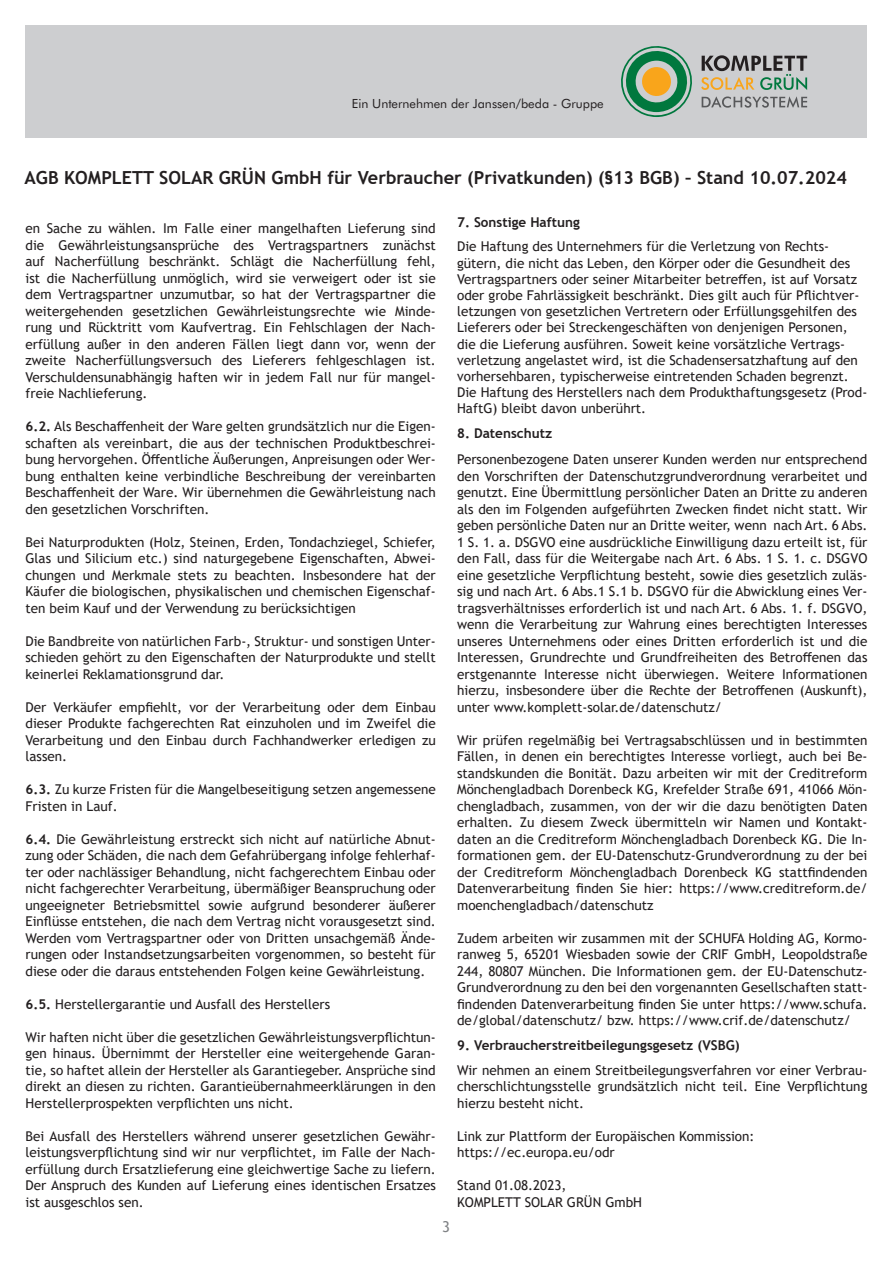
<style>
.page{position:relative;width:893px;height:1263px;background:#fff}
.page>*{position:absolute;margin:0;border:0;box-sizing:border-box;transform-origin:0 0}
.t1{font:700 18px "Trebuchet MS";color:#231f20}
.t2{font:15px "Trebuchet MS";color:#808285}
.t3{font:13.5px/16.5px "Trebuchet MS";color:#231f20;text-align:justify}
.t4{font:700 13.5px "Trebuchet MS";color:#231f20}
.t5{font:12.6px "Futura BT";color:#231f20}
.s1{font-weight:700}
</style>
<div class="page">
<div style="left:26px;top:26px;width:841px;height:112px;background:#cdced0"></div>
<svg style="left:621px;top:46px;width:186px;height:71px"></svg>
<p class="t5" style="left:352px;top:95px;width:253px">Ein Unternehmen der Janssen/beda - Gruppe</p>
<h1 class="t1" style="left:25px;top:166px;width:824px">AGB KOMPLETT SOLAR GRÜN GmbH für Verbraucher (Privatkunden) (§13 BGB) – Stand 10.07.2024</h1>
<p class="t3" style="left:26px;top:220px;width:412px">en Sache zu wählen. Im Falle einer mangelhaften Lieferung sind die Gewährleistungsansprüche des Vertragspartners zunächst auf Nacherfüllung beschränkt. Schlägt die Nacherfüllung fehl, ist die Nacherfüllung unmöglich, wird sie verweigert oder ist sie dem Vertragspartner unzumutbar, so hat der Vertragspartner die weitergehenden gesetzlichen Gewährleistungsrechte wie Minde&shy;rung und Rücktritt vom Kaufvertrag. Ein Fehlschlagen der Nach&shy;erfüllung außer in den anderen Fällen liegt dann vor, wenn der zweite Nacherfüllungsversuch des Lieferers fehlgeschlagen ist.<br>Verschuldensunabhängig haften wir in jedem Fall nur für mangel&shy;freie Nachlieferung.</p>
<p class="t3" style="left:26px;top:418px;width:412px"><span class="s1">6.2.</span> Als Beschaffenheit der Ware gelten grundsätzlich nur die Eigen&shy;schaften als vereinbart, die aus der technischen Produktbeschrei&shy;bung hervorgehen. Öffentliche Äußerungen, Anpreisungen oder Wer&shy;bung enthalten keine verbindliche Beschreibung der vereinbarten Beschaffenheit der Ware. Wir übernehmen die Gewährleistung nach den gesetzlichen Vorschriften.</p>
<p class="t3" style="left:26px;top:534px;width:412px">Bei Naturprodukten (Holz, Steinen, Erden, Tondachziegel, Schiefer, Glas und Silicium etc.) sind naturgegebene Eigenschaften, Abwei&shy;chungen und Merkmale stets zu beachten. Insbesondere hat der Käufer die biologischen, physikalischen und chemischen Eigenschaf&shy;ten beim Kauf und der Verwendung zu berücksichtigen</p>
<p class="t3" style="left:26px;top:633px;width:412px">Die Bandbreite von natürlichen Farb-, Struktur- und sonstigen Unter&shy;schieden gehört zu den Eigenschaften der Naturprodukte und stellt keinerlei Reklamationsgrund dar.</p>
<p class="t3" style="left:26px;top:699px;width:412px">Der Verkäufer empfiehlt, vor der Verarbeitung oder dem Einbau dieser Produkte fachgerechten Rat einzuholen und im Zweifel die Verarbeitung und den Einbau durch Fachhandwerker erledigen zu lassen.</p>
<p class="t3" style="left:26px;top:781px;width:412px"><span class="s1">6.3.</span> Zu kurze Fristen für die Mangelbeseitigung setzen angemessene<br>Fristen in Lauf.</p>
<p class="t3" style="left:26px;top:831px;width:412px"><span class="s1">6.4.</span> Die Gewährleistung erstreckt sich nicht auf natürliche Abnut&shy;zung oder Schäden, die nach dem Gefahrübergang infolge fehlerhaf&shy;ter oder nachlässiger Behandlung, nicht fachgerechtem Einbau oder nicht fachgerechter Verarbeitung, übermäßiger Beanspruchung oder ungeeigneter Betriebsmittel sowie aufgrund besonderer äußerer Einflüsse entstehen, die nach dem Vertrag nicht vorausgesetzt sind.<br>Werden vom Vertragspartner oder von Dritten unsachgemäß Ände&shy;rungen oder Instandsetzungsarbeiten vorgenommen, so besteht für diese oder die daraus entstehenden Folgen keine Gewährleistung.</p>
<p class="t3" style="left:26px;top:996px;width:306px"><span class="s1">6.5.</span> Herstellergarantie und Ausfall des Herstellers</p>
<p class="t3" style="left:26px;top:1029px;width:412px">Wir haften nicht über die gesetzlichen Gewährleistungsverpflichtun&shy;gen hinaus. Übernimmt der Hersteller eine weitergehende Garan&shy;tie, so haftet allein der Hersteller als Garantiegeber. Ansprüche sind direkt an diesen zu richten. Garantieübernahmeerklärungen in den Herstellerprospekten verpflichten uns nicht.</p>
<p class="t3" style="left:26px;top:1128px;width:412px">Bei Ausfall des Herstellers während unserer gesetzlichen Gewähr&shy;leistungsverpflichtung sind wir nur verpflichtet, im Falle der Nach&shy;erfüllung durch Ersatzlieferung eine gleichwertige Sache zu liefern.<br>Der Anspruch des Kunden auf Lieferung eines identischen Ersatzes ist ausgeschlos sen.</p>
<p class="t4" style="left:457px;top:213px;width:124px">7. Sonstige Haftung</p>
<p class="t3" style="left:457px;top:238px;width:412px;text-align:left">Die Haftung des Unternehmers für die Verletzung von Rechts&shy;gütern, die nicht das Leben, den Körper oder die Gesundheit des Vertragspartners oder seiner Mitarbeiter betreffen, ist auf Vorsatz oder grobe Fahrlässigkeit beschränkt. Dies gilt auch für Pflichtver&shy;letzungen von gesetzlichen Vertretern oder Erfüllungsgehilfen des Lieferers oder bei Streckengeschäften von denjenigen Personen, die die Lieferung ausführen. Soweit keine vorsätzliche Vertrags&shy;verletzung angelastet wird, ist die Schadensersatzhaftung auf den vorhersehbaren, typischerweise eintretenden Schaden begrenzt.<br>Die Haftung des Herstellers nach dem Produkthaftungsgesetz (Prod-HaftG) bleibt davon unberührt.</p>
<p class="t4" style="left:457px;top:425px;width:97px">8. Datenschutz</p>
<p class="t3" style="left:457px;top:451px;width:412px">Personenbezogene Daten unserer Kunden werden nur entsprechend den Vorschriften der Datenschutzgrundverordnung verarbeitet und genutzt. Eine Übermittlung persönlicher Daten an Dritte zu anderen als den im Folgenden aufgeführten Zwecken findet nicht statt. Wir geben persönliche Daten nur an Dritte weiter, wenn nach Art. 6 Abs.<br>1 S. 1. a. DSGVO eine ausdrückliche Einwilligung dazu erteilt ist, für den Fall, dass für die Weitergabe nach Art. 6 Abs. 1 S. 1. c. DSGVO eine gesetzliche Verpflichtung besteht, sowie dies gesetzlich zuläs&shy;sig und nach Art. 6 Abs.1 S.1 b. DSGVO für die Abwicklung eines Ver&shy;tragsverhältnisses erforderlich ist und nach Art. 6 Abs. 1. f. DSGVO, wenn die Verarbeitung zur Wahrung eines berechtigten Interesses unseres Unternehmens oder eines Dritten erforderlich ist und die Interessen, Grundrechte und Grundfreiheiten des Betroffenen das erstgenannte Interesse nicht überwiegen. Weitere Informationen hierzu, insbesondere über die Rechte der Betroffenen (Auskunft), unter www.komplett-solar.de/datenschutz/</p>
<p class="t3" style="left:457px;top:731px;width:412px">Wir prüfen regelmäßig bei Vertragsabschlüssen und in bestimmten Fällen, in denen ein berechtigtes Interesse vorliegt, auch bei Be&shy;standskunden die Bonität. Dazu arbeiten wir mit der Creditreform Mönchengladbach Dorenbeck KG, Krefelder Straße 691, 41066 Mön&shy;chengladbach, zusammen, von der wir die dazu benötigten Daten erhalten. Zu diesem Zweck übermitteln wir Namen und Kontakt&shy;daten an die Creditreform Mönchengladbach Dorenbeck KG. Die In&shy;formationen gem. der EU-Datenschutz-Grundverordnung zu der bei der Creditreform Mönchengladbach Dorenbeck KG stattfindenden Datenverarbeitung finden Sie hier: https://www.creditreform.de/ moenchengladbach/datenschutz</p>
<p class="t3" style="left:457px;top:929px;width:412px">Zudem arbeiten wir zusammen mit der SCHUFA Holding AG, Kormo&shy;ranweg 5, 65201 Wiesbaden sowie der CRIF GmbH, Leopoldstraße 244, 80807 München. Die Informationen gem. der EU-Datenschutz-Grundverordnung zu den bei den vorgenannten Gesellschaften statt&shy;findenden Datenverarbeitung finden Sie unter https://www.schufa. de/global/datenschutz/ bzw. https://www.crif.de/datenschutz/</p>
<p class="t4" style="left:457px;top:1037px;width:284px">9. Verbraucherstreitbeilegungsgesetz (VSBG)</p>
<p class="t3" style="left:457px;top:1061px;width:412px">Wir nehmen an einem Streitbeilegungsverfahren vor einer Verbrau&shy;cherschlichtungsstelle grundsätzlich nicht teil. Eine Verpflichtung hierzu besteht nicht.</p>
<p class="t3" style="left:457px;top:1127px;width:299px">Link zur Plattform der Europäischen Kommission: https://ec.europa.eu/odr</p>
<p class="t3" style="left:457px;top:1177px;width:186px">Stand 01.08.2023,<br>KOMPLETT SOLAR GRÜN GmbH</p>
<p class="t2" style="left:442px;top:1217px;width:9px">3</p>
</div>
